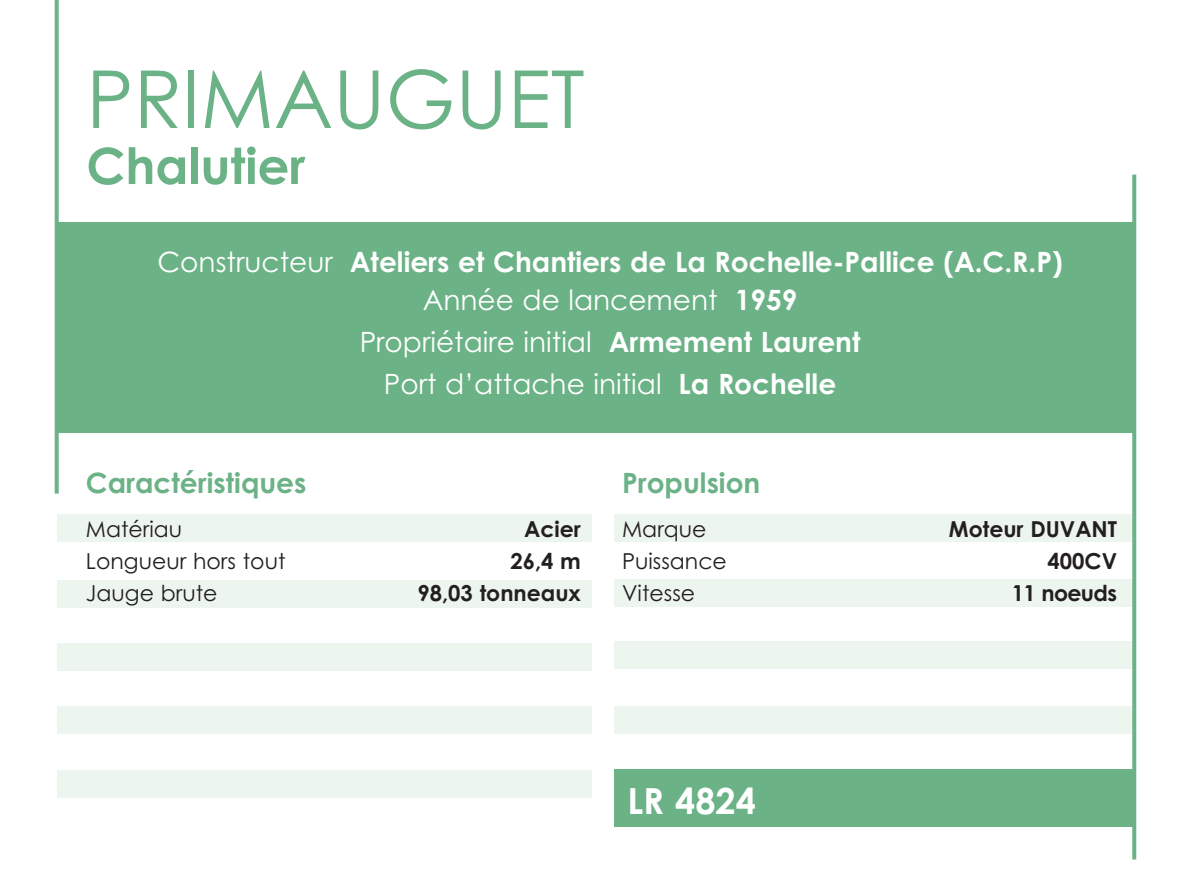
<style>
.page{position:relative;width:1191px;height:879px;background:#fff}
.page>*{position:absolute;margin:0;border:0;box-sizing:border-box;transform-origin:0 0}
.t1{font:80px "Century Gothic";color:#6bb286}
.t2{font:700 50px "Century Gothic";color:#6bb286}
.t3{font:700 36px "Century Gothic";color:#fff}
.t4{font:700 28px/38px "Century Gothic";color:#fff;text-align:center}
.t5{font:28px/42px "Century Gothic";color:#fff;text-align:center}
.t6{font:700 28px "Century Gothic";color:#6bb286}
.t7{font:22px "Century Gothic";color:#231f20}
.t8{font:700 22px "Century Gothic";color:#231f20}
.t9{font:700 22px "Century Gothic";letter-spacing:-.03em;color:#231f20}
.s1{font-weight:400}
.s2{font-weight:700}
</style>
<div class="page">
<div style="left:57px;top:514px;width:534px;height:28px;background:#edf5ef"></div>
<div style="left:614px;top:514px;width:520px;height:28px;background:#edf5ef"></div>
<div style="left:57px;top:580px;width:534px;height:27px;background:#edf5ef"></div>
<div style="left:614px;top:580px;width:520px;height:27px;background:#edf5ef"></div>
<div style="left:614px;top:641px;width:520px;height:28px;background:#edf5ef"></div>
<div style="left:614px;top:706px;width:520px;height:28px;background:#edf5ef"></div>
<div style="left:57px;top:643px;width:534px;height:28px;background:#edf5ef"></div>
<div style="left:57px;top:706px;width:534px;height:28px;background:#edf5ef"></div>
<div style="left:57px;top:770px;width:534px;height:27px;background:#edf5ef"></div>
<div style="left:57px;top:222px;width:1077px;height:211px;background:#6bb286"></div>
<svg style="left:1132px;top:175px;width:4px;height:684px;fill:#6bb286"></svg>
<hr style="left:55px;top:0;width:4px;height:493px;background:#6bb286">
<div style="left:614px;top:770px;width:520px;height:57px;background:#6bb286"></div>
<h1 class="t1" style="left:86px;top:54px;width:500px">PRIMAUGUET</h1>
<h2 class="t2" style="left:86px;top:137px;width:221px">Chalutier</h2>
<p class="t4" style="left:157px;top:243px;width:906px"><span class="s1">Constructeur</span> Ateliers et Chantiers de La Rochelle-Pallice (A.C.R.P)<br><span class="s1">Année de lancement</span> 1959</p>
<p class="t5" style="left:360px;top:321px;width:502px">Propriétaire initial <span class="s2">Armement Laurent<br></span>Port d’attache initial <span class="s2">La Rochelle</span></p>
<p class="t6" style="left:86px;top:467px;width:222px">Caractéristiques</p>
<p class="t7" style="left:86px;top:516px;width:98px">Matériau</p>
<p class="t8" style="left:524px;top:516px;width:58px">Acier</p>
<p class="t7" style="left:86px;top:548px;width:201px">Longueur hors tout</p>
<p class="t8" style="left:510px;top:548px;width:72px">26,4 m</p>
<p class="t7" style="left:86px;top:580px;width:133px">Jauge brute</p>
<p class="t8" style="left:417px;top:580px;width:165px">98,03 tonneaux</p>
<p class="t6" style="left:622px;top:467px;width:140px">Propulsion</p>
<p class="t7" style="left:622px;top:516px;width:86px">Marque</p>
<p class="t8" style="left:949px;top:516px;width:170px">Moteur DUVANT</p>
<p class="t7" style="left:622px;top:548px;width:106px">Puissance</p>
<p class="t8" style="left:1047px;top:548px;width:71px">400CV</p>
<p class="t7" style="left:622px;top:580px;width:75px">Vitesse</p>
<p class="t9" style="left:1012px;top:580px;width:107px">11 noeuds</p>
<p class="t3" style="left:627px;top:781px;width:130px">LR 4824</p>
</div>
